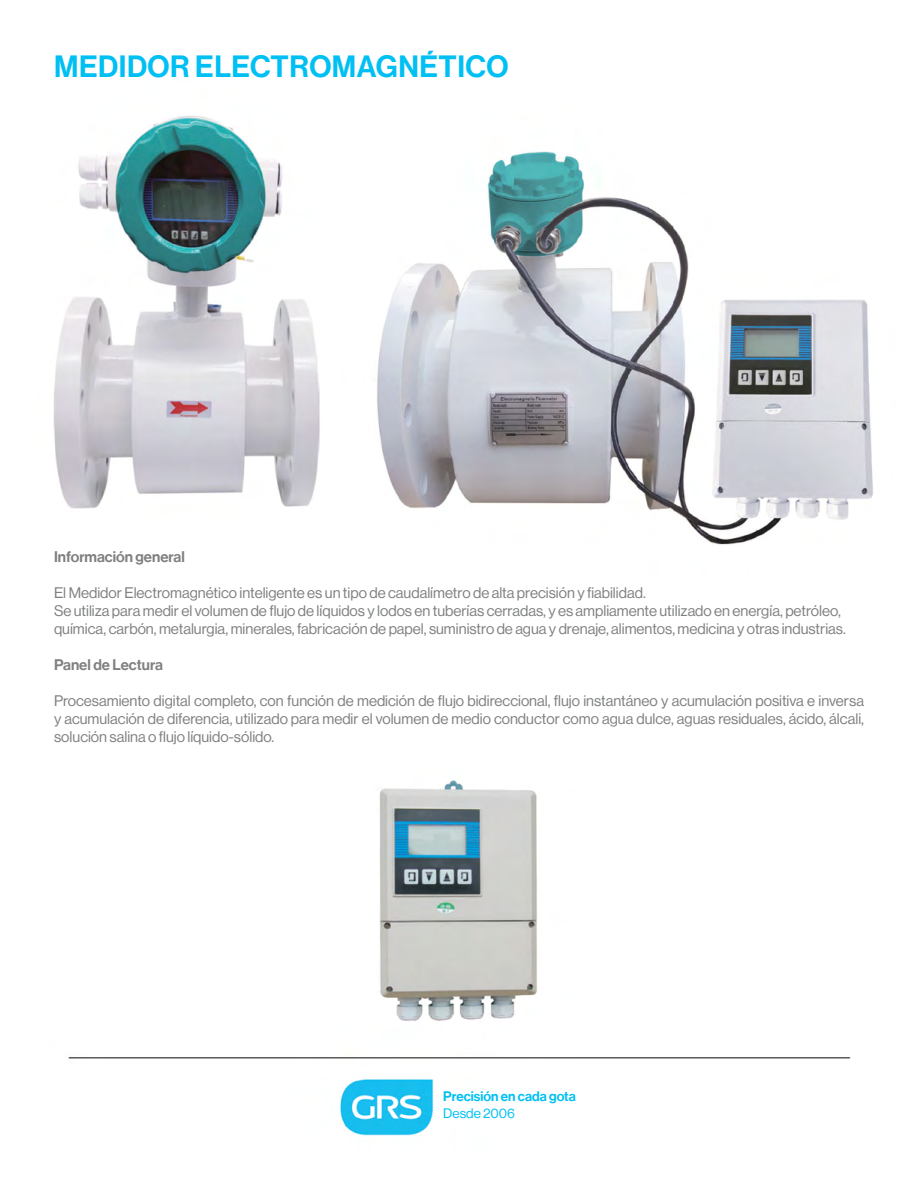
<style>
.page{position:relative;width:918px;height:1188px;background:#fff}
.page>*{position:absolute;margin:0;border:0;box-sizing:border-box;transform-origin:0 0}
.t1{font:30px "N Haas Grotesk DS Pro 65 Md";letter-spacing:.015em;color:#00c0f3}
.t2{font:15px/18px "Neue Haas Display";color:#7f8080}
.t3{font:15px "N Haas Grotesk DS Pro 65 Md";color:#7f8080}
.t4{font:13.5px "N Haas Grotesk DS Pro 65 Md";color:#00c0f3}
.t5{font:13.5px "Neue Haas Display";color:#00c0f3}
</style>
<div class="page">
<img style="left:53px;top:116px;width:820px;height:1020px">
<h1 class="t1" style="left:54px;top:49px;width:456px">MEDIDOR ELECTROMAGNÉTICO</h1>
<p class="t3" style="left:54px;top:548px;width:132px">Información general</p>
<p class="t2" style="left:54px;top:584px;width:793px">El Medidor Electromagnético inteligente es un tipo de caudalímetro de alta precisión y fiabilidad.<br>Se utiliza para medir el volumen de flujo de líquidos y lodos en tuberías cerradas, y es ampliamente utilizado en energía, petróleo, química, carbón, metalurgia, minerales, fabricación de papel, suministro de agua y drenaje, alimentos, medicina y otras industrias.</p>
<p class="t3" style="left:54px;top:656px;width:110px">Panel de Lectura</p>
<p class="t2" style="left:54px;top:692px;width:812px;text-align:justify">Procesamiento digital completo, con función de medición de flujo bidireccional, flujo instantáneo y acumulación positiva e inversa y acumulación de diferencia, utilizado para medir el volumen de medio conductor como agua dulce, aguas residuales, ácido, álcali, solución salina o flujo líquido-sólido.</p>
<p class="t4" style="left:443px;top:1089px;width:134px">Precisión en cada gota</p>
<p class="t5" style="left:443px;top:1105px;width:73px">Desde 2006</p>
</div>
